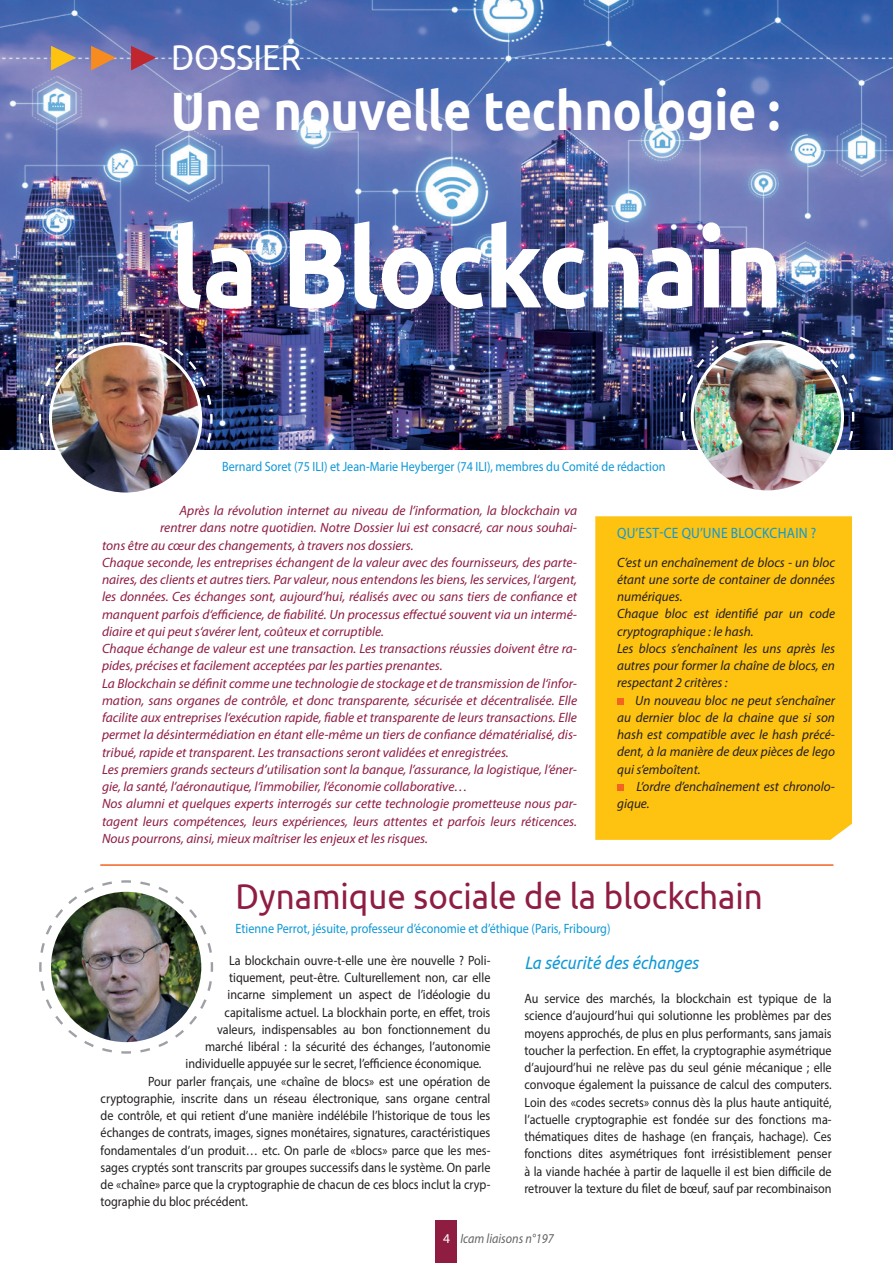
<style>
.page{position:relative;width:893px;height:1263px;background:#fff}
.page>*{position:absolute;margin:0;border:0;box-sizing:border-box;transform-origin:0 0}
.t1{font:700 111px "Ubuntu";letter-spacing:-.015em;color:#fff;scale:.9 1}
.t2{font:700 54px "Ubuntu";letter-spacing:-.005em;color:#fff;scale:.9 1}
.t3{font:36px "Ubuntu";color:#8f1d42;scale:.92 1}
.t4{font:36px "Ubuntu";color:#fff;scale:.9 1}
.t5{font:italic 18px "Ubuntu";color:#0e98d7;scale:.9 1}
.t6{font:15px "Myriad Pro";letter-spacing:.02em;color:#0e98d7;scale:.9 1}
.t7{font:italic 13.5px/17.2px "Myriad Pro";color:#8f1d42;text-align:justify}
.t8{font:13.5px/17.2px "Myriad Pro";color:#231f20;text-align:justify;scale:.9 1}
.t9{font:italic 13.5px/17.2px "Myriad Pro";color:#231f20;text-align:justify}
.t10{font:13.5px "Myriad Pro";color:#0e98d7;scale:.9 1}
.t11{font:italic 13.5px "Myriad Pro";color:#636366;scale:.9 1}
.t12{font:13.5px "Myriad Pro";color:#fff}
</style>
<div class="page">
<img style="left:0;top:0;width:893px;height:450px">
<img style="left:679px;top:329px;width:176px;height:121px">
<img style="left:692px;top:342px;width:150px;height:150px;border-radius:75px">
<div style="left:691px;top:340px;width:153px;height:153px;border:3px solid #fff;border-radius:50%"></div>
<div style="left:595px;top:516px;width:257px;height:324px;background:#fec210"></div>
<div style="left:617px;top:698px;width:7px;height:6px;background:#f36421"></div>
<div style="left:617px;top:784px;width:7px;height:7px;background:#f36421"></div>
<img style="left:37px;top:331px;width:177px;height:119px">
<img style="left:50px;top:344px;width:151px;height:150px;border-radius:75px">
<div style="left:49px;top:342px;width:153px;height:153px;border:3px solid #fff;border-radius:50%"></div>
<svg style="left:51px;top:46px;width:25px;height:24px"></svg>
<svg style="left:91px;top:46px;width:25px;height:24px"></svg>
<svg style="left:131px;top:46px;width:25px;height:24px"></svg>
<div style="left:436px;top:1220px;width:21px;height:43px;background:#8f1d42"></div>
<hr style="left:100px;top:864px;width:733px;height:2px;background:#f36421">
<svg style="left:39px;top:880px;width:175px;height:174px"></svg>
<img style="left:51px;top:892px;width:150px;height:150px;border-radius:75px">
<p class="t4" style="left:171px;top:36px;width:146px">DOSSIER</p>
<p class="t2" style="left:171px;top:78px;width:678px">Une nouvelle technologie :</p>
<p class="t1" style="left:171px;top:201px;width:682px">la Blockchain</p>
<p class="t10" style="left:222px;top:458px;width:494px">Bernard Soret (75 ILI) et Jean-Marie Heyberger (74 ILI), membres du Comité de rédaction</p>
<p class="t7" style="left:180px;top:502px;width:399px">Après la révolution internet au niveau de l’information, la blockchain va</p>
<p class="t7" style="left:160px;top:519px;width:419px">rentrer dans notre quotidien. Notre Dossier lui est consacré, car nous souhai-</p>
<p class="t7" style="left:102px;top:536px;width:313px">tons être au cœur des changements, à travers nos dossiers.</p>
<p class="t7" style="left:102px;top:553px;width:477px">Chaque seconde, les entreprises échangent de la valeur avec des fournisseurs, des parte&shy;naires, des clients et autres tiers. Par valeur, nous entendons les biens, les services, l‘argent, les données. Ces échanges sont, aujourd’hui, réalisés avec ou sans tiers de confiance et manquent parfois d‘efficience, de fiabilité. Un processus effectué souvent via un intermé&shy;diaire et qui peut s‘avérer lent, coûteux et corruptible.</p>
<p class="t7" style="left:102px;top:640px;width:476px">Chaque échange de valeur est une transaction. Les transactions réussies doivent être ra&shy;pides, précises et facilement acceptées par les parties prenantes.</p>
<p class="t7" style="left:102px;top:674px;width:477px">La Blockchain se définit comme une technologie de stockage et de transmission de l‘infor&shy;mation, sans organes de contrôle, et donc transparente, sécurisée et décentralisée. Elle facilite aux entreprises l‘exécution rapide, fiable et transparente de leurs transactions. Elle permet la désintermédiation en étant elle-même un tiers de confiance dématérialisé, dis&shy;tribué, rapide et transparent. Les transactions seront validées et enregistrées.</p>
<p class="t7" style="left:102px;top:760px;width:476px">Les premiers grands secteurs d’utilisation sont la banque, l’assurance, la logistique, l’éner&shy;gie, la santé, l’aéronautique, l’immobilier, l’économie collaborative…</p>
<p class="t7" style="left:102px;top:795px;width:476px">Nos alumni et quelques experts interrogés sur cette technologie prometteuse nous par&shy;tagent leurs compétences, leurs expériences, leurs attentes et parfois leurs réticences.<br>Nous pourrons, ainsi, mieux maîtriser les enjeux et les risques.</p>
<p class="t6" style="left:617px;top:524px;width:223px">QU’EST-CE QU’UNE BLOCKCHAIN ?</p>
<p class="t9" style="left:617px;top:553px;width:219px">C’est un enchaînement de blocs - un bloc étant une sorte de container de données numériques.</p>
<p class="t9" style="left:617px;top:605px;width:219px">Chaque bloc est identifié par un code cryptographique : le hash.</p>
<p class="t9" style="left:617px;top:639px;width:219px">Les blocs s’enchaînent les uns après les autres pour former la chaîne de blocs, en respectant 2 critères :</p>
<p class="t9" style="left:617px;top:691px;width:219px;text-indent:18px">Un nouveau bloc ne peut s’enchaîner au dernier bloc de la chaine que si son hash est compatible avec le hash précé&shy;dent, à la manière de deux pièces de lego qui s’emboîtent.</p>
<p class="t9" style="left:617px;top:777px;width:219px;text-indent:19px">L’ordre d’enchaînement est chronolo&shy;gique.</p>
<p class="t3" style="left:236px;top:874px;width:574px">Dynamique sociale de la blockchain</p>
<p class="t10" style="left:236px;top:920px;width:418px">Etienne Perrot, jésuite, professeur d’économie et d’éthique (Paris, Fribourg)</p>
<p class="t8" style="left:229px;top:951px;width:292px">La blockchain ouvre-t-elle une ère nouvelle ? Poli-</p>
<p class="t8" style="left:229px;top:969px;width:292px">tiquement, peut-être. Culturellement non, car elle</p>
<p class="t8" style="left:228px;top:986px;width:294px">incarne simplement un aspect de l’idéologie du</p>
<p class="t8" style="left:225px;top:1003px;width:297px">capitalisme actuel. La blockhain porte, en effet, trois</p>
<p class="t8" style="left:217px;top:1020px;width:305px">valeurs, indispensables au bon fonctionnement du</p>
<p class="t8" style="left:205px;top:1038px;width:318px">marché libéral : la sécurité des échanges, l’autonomie</p>
<p class="t8" style="left:186px;top:1055px;width:330px">individuelle appuyée sur le secret, l’efficience économique.</p>
<p class="t8" style="left:101px;top:1072px;width:435px;text-indent:47px">Pour parler français, une «chaîne de blocs» est une opération de cryptographie, inscrite dans un réseau électronique, sans organe central de contrôle, et qui retient d’une manière indélébile l’historique de tous les échanges de contrats, images, signes monétaires, signatures, caractéristiques fondamentales d’un produit… etc. On parle de «blocs» parce que les mes&shy;sages cryptés sont transcrits par groupes successifs dans le système. On parle de «chaîne» parce que la cryptographie de chacun de ces blocs inclut la cryp&shy;tographie du bloc précédent.</p>
<p class="t5" style="left:524px;top:951px;width:195px">La sécurité des échanges</p>
<p class="t8" style="left:524px;top:990px;width:343px">Au service des marchés, la blockchain est typique de la science d’aujourd’hui qui solutionne les problèmes par des moyens approchés, de plus en plus performants, sans jamais toucher la perfection. En effet, la cryptographie asymétrique d’aujourd’hui ne relève pas du seul génie mécanique ; elle convoque également la puissance de calcul des computers.<br>Loin des «codes secrets» connus dès la plus haute antiquité, l’actuelle cryptographie est fondée sur des fonctions ma&shy;thématiques dites de hashage (en français, hachage). Ces fonctions dites asymétriques font irrésistiblement penser à la viande hachée à partir de laquelle il est bien difficile de retrouver la texture du filet de bœuf, sauf par recombinaison</p>
<p class="t12" style="left:443px;top:1230px;width:8px">4</p>
<p class="t11" style="left:460px;top:1230px;width:105px">Icam liaisons n°197</p>
</div>
